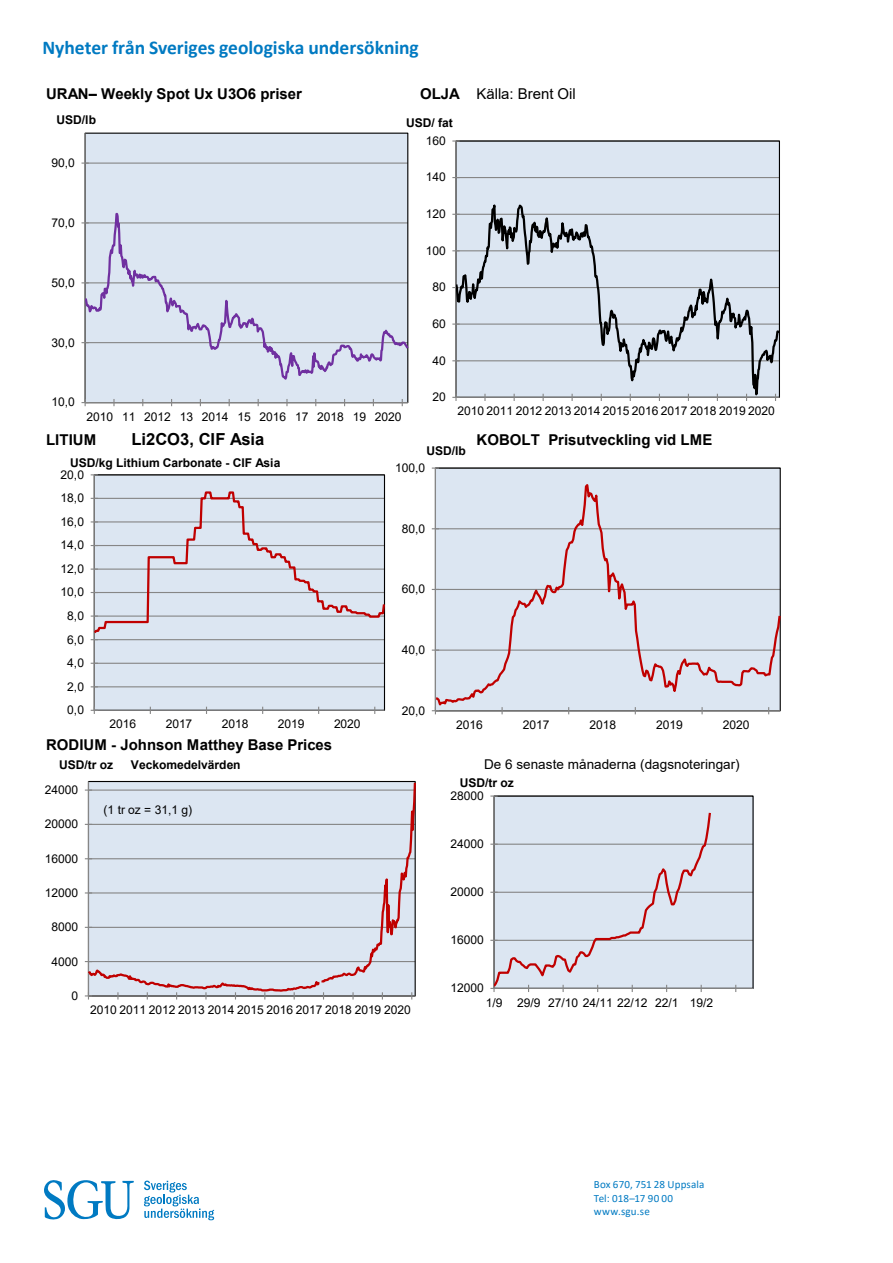
<style>
.page{position:relative;width:893px;height:1263px;background:#fff}
.page>*{position:absolute;margin:0;border:0;box-sizing:border-box;transform-origin:0 0}
.t1{font:700 19.5px "Calibri";color:#007ac2}
.t2{font:700 16.5px "Arial";color:#000}
.t3{font:700 15px "Arial";color:#000}
.t4{font:15px "Arial";letter-spacing:-.005em;color:#000}
.t5{font:13.5px "Arial";letter-spacing:.005em;color:#000}
.t6{font:12px "Arial";letter-spacing:-.005em;color:#000}
.t7{font:700 12px "Arial";color:#000}
.t8{font:11.1px/13.2px "Calibri";letter-spacing:.01em;color:#007ac2}
.s1{font-weight:700}
</style>
<div class="page">
<svg style="left:44px;top:1180px;width:90px;height:40px"></svg>
<svg style="left:144px;top:1180px;width:70px;height:40px"></svg>
<div style="left:85px;top:133px;width:323px;height:270px;background:#dce6f2"></div>
<hr style="left:85px;top:163px;width:323px;height:1px;background:#868686">
<hr style="left:85px;top:133px;width:1px;height:270px;background:#868686">
<svg style="left:82px;top:399px;width:4px;height:7px"></svg>
<svg style="left:85px;top:204px;width:324px;height:200px"></svg>
<div style="left:456px;top:141px;width:323px;height:256px;background:#dce6f2"></div>
<hr style="left:456px;top:177px;width:323px;height:1px;background:#868686">
<hr style="left:455px;top:141px;width:2px;height:256px;background:#868686">
<svg style="left:452px;top:140px;width:8px;height:2px"></svg>
<svg style="left:452px;top:396px;width:5px;height:5px"></svg>
<svg style="left:456px;top:185px;width:324px;height:213px"></svg>
<div style="left:435px;top:468px;width:345px;height:243px;background:#dce6f2"></div>
<hr style="left:435px;top:468px;width:1px;height:243px;background:#868686">
<svg style="left:432px;top:467px;width:7px;height:2px"></svg>
<hr style="left:435px;top:710px;width:345px;height:1px;background:#868686">
<svg style="left:432px;top:707px;width:7px;height:7px"></svg>
<svg style="left:435px;top:480px;width:346px;height:229px"></svg>
<div style="left:94px;top:475px;width:290px;height:235px;background:#dce6f2"></div>
<hr style="left:94px;top:686px;width:290px;height:1px;background:#868686">
<hr style="left:94px;top:663px;width:290px;height:1px;background:#868686">
<hr style="left:94px;top:475px;width:1px;height:235px;background:#868686">
<hr style="left:94px;top:710px;width:290px;height:1px;background:#868686">
<svg style="left:91px;top:707px;width:7px;height:7px"></svg>
<svg style="left:91px;top:490px;width:294px;height:150px"></svg>
<svg style="left:85px;top:992px;width:4px;height:7px"></svg>
<svg style="left:88px;top:781px;width:328px;height:216px;background:#d5dae5"></svg>
<div style="left:494px;top:796px;width:259px;height:192px;background:#dce6f2"></div>
<hr style="left:494px;top:940px;width:259px;height:1px;background:#868686">
<hr style="left:494px;top:892px;width:259px;height:1px;background:#868686">
<hr style="left:494px;top:844px;width:259px;height:1px;background:#868686">
<hr style="left:493px;top:796px;width:2px;height:192px;background:#868686">
<svg style="left:490px;top:795px;width:8px;height:2px"></svg>
<hr style="left:494px;top:988px;width:259px;height:1px;background:#868686">
<svg style="left:490px;top:810px;width:222px;height:182px"></svg>
<h1 class="t1" style="left:43px;top:33px;width:378px">Nyheter från Sveriges geologiska undersökning</h1>
<p class="t3" style="left:46px;top:83px;width:257px">URAN‒ Weekly Spot Ux U3O6 priser</p>
<p class="t4" style="left:420px;top:84px;width:157px"><span class="s1">OLJA</span> Källa: Brent Oil</p>
<p class="t7" style="left:57px;top:112px;width:41px">USD/lb</p>
<p class="t6" style="left:51px;top:154px;width:25px">90,0</p>
<p class="t6" style="left:51px;top:214px;width:25px">70,0</p>
<p class="t6" style="left:51px;top:274px;width:25px">50,0</p>
<p class="t6" style="left:51px;top:334px;width:25px">30,0</p>
<p class="t7" style="left:406px;top:114px;width:48px">USD/ fat</p>
<p class="t6" style="left:426px;top:132px;width:22px">160</p>
<p class="t6" style="left:426px;top:169px;width:22px">140</p>
<p class="t6" style="left:426px;top:206px;width:22px">120</p>
<p class="t6" style="left:426px;top:242px;width:22px">100</p>
<p class="t6" style="left:432px;top:279px;width:15px">80</p>
<p class="t6" style="left:432px;top:315px;width:15px">60</p>
<p class="t6" style="left:432px;top:352px;width:15px">40</p>
<p class="t6" style="left:51px;top:394px;width:25px">10,0</p>
<p class="t6" style="left:87px;top:408px;width:317px">2010 11 2012 13 2014 15 2016 17 2018 19 2020</p>
<p class="t6" style="left:432px;top:389px;width:15px">20</p>
<p class="t6" style="left:458px;top:403px;width:319px">2010 2011 2012 2013 2014 2015 2016 2017 2018 2019 2020</p>
<p class="t3" style="left:46px;top:429px;width:52px">LITIUM</p>
<p class="t2" style="left:131px;top:428px;width:134px">Li2CO3, CIF Asia</p>
<p class="t3" style="left:477px;top:429px;width:237px">KOBOLT Prisutveckling vid LME</p>
<p class="t7" style="left:426px;top:442px;width:41px">USD/lb</p>
<p class="t7" style="left:70px;top:454px;width:212px">USD/kg Lithium Carbonate - CIF Asia</p>
<p class="t6" style="left:61px;top:466px;width:25px">20,0</p>
<p class="t6" style="left:61px;top:490px;width:25px">18,0</p>
<p class="t6" style="left:61px;top:513px;width:25px">16,0</p>
<p class="t6" style="left:61px;top:537px;width:25px">14,0</p>
<p class="t6" style="left:61px;top:560px;width:25px">12,0</p>
<p class="t6" style="left:61px;top:584px;width:25px">10,0</p>
<p class="t6" style="left:67px;top:607px;width:18px">8,0</p>
<p class="t6" style="left:67px;top:631px;width:18px">6,0</p>
<p class="t6" style="left:67px;top:655px;width:18px">4,0</p>
<p class="t6" style="left:67px;top:678px;width:18px">2,0</p>
<p class="t6" style="left:67px;top:702px;width:18px">0,0</p>
<p class="t6" style="left:110px;top:716px;width:28px">2016</p>
<p class="t6" style="left:166px;top:716px;width:28px">2017</p>
<p class="t6" style="left:222px;top:716px;width:28px">2018</p>
<p class="t6" style="left:278px;top:716px;width:28px">2019</p>
<p class="t6" style="left:334px;top:716px;width:28px">2020</p>
<p class="t6" style="left:395px;top:459px;width:32px">100,0</p>
<p class="t6" style="left:402px;top:520px;width:25px">80,0</p>
<p class="t6" style="left:402px;top:581px;width:25px">60,0</p>
<p class="t6" style="left:402px;top:641px;width:25px">40,0</p>
<p class="t6" style="left:402px;top:702px;width:25px">20,0</p>
<p class="t6" style="left:456px;top:716px;width:28px">2016</p>
<p class="t6" style="left:523px;top:716px;width:28px">2017</p>
<p class="t6" style="left:589px;top:716px;width:28px">2018</p>
<p class="t6" style="left:656px;top:716px;width:28px">2019</p>
<p class="t6" style="left:723px;top:716px;width:28px">2020</p>
<p class="t3" style="left:46px;top:734px;width:288px">RODIUM - Johnson Matthey Base Prices</p>
<p class="t7" style="left:131px;top:756px;width:111px">Veckomedelvärden</p>
<p class="t5" style="left:484px;top:755px;width:257px">De 6 senaste månaderna (dagsnoteringar)</p>
<p class="t7" style="left:59px;top:756px;width:56px">USD/tr oz</p>
<p class="t6" style="left:104px;top:801px;width:90px">(1 tr oz = 31,1 g)</p>
<p class="t7" style="left:460px;top:775px;width:56px">USD/tr oz</p>
<p class="t6" style="left:45px;top:781px;width:35px">24000</p>
<p class="t6" style="left:450px;top:787px;width:35px">28000</p>
<p class="t6" style="left:45px;top:816px;width:35px">20000</p>
<p class="t6" style="left:45px;top:850px;width:35px">16000</p>
<p class="t6" style="left:45px;top:884px;width:35px">12000</p>
<p class="t6" style="left:51px;top:919px;width:28px">8000</p>
<p class="t6" style="left:51px;top:953px;width:28px">4000</p>
<p class="t6" style="left:71px;top:987px;width:8px">0</p>
<p class="t6" style="left:90px;top:1001px;width:322px">2010 2011 2012 2013 2014 2015 2016 2017 2018 2019 2020</p>
<p class="t6" style="left:450px;top:835px;width:35px">24000</p>
<p class="t6" style="left:450px;top:884px;width:35px">20000</p>
<p class="t6" style="left:450px;top:932px;width:35px">16000</p>
<p class="t6" style="left:450px;top:980px;width:35px">12000</p>
<p class="t6" style="left:486px;top:994px;width:229px">1/9 29/9 27/10 24/11 22/12 22/1 19/2</p>
<p class="t8" style="left:594px;top:1178px;width:112px">Box 670, 751 28 Uppsala<br>Tel: 018–17 90 00 www.sgu.se</p>
</div>
